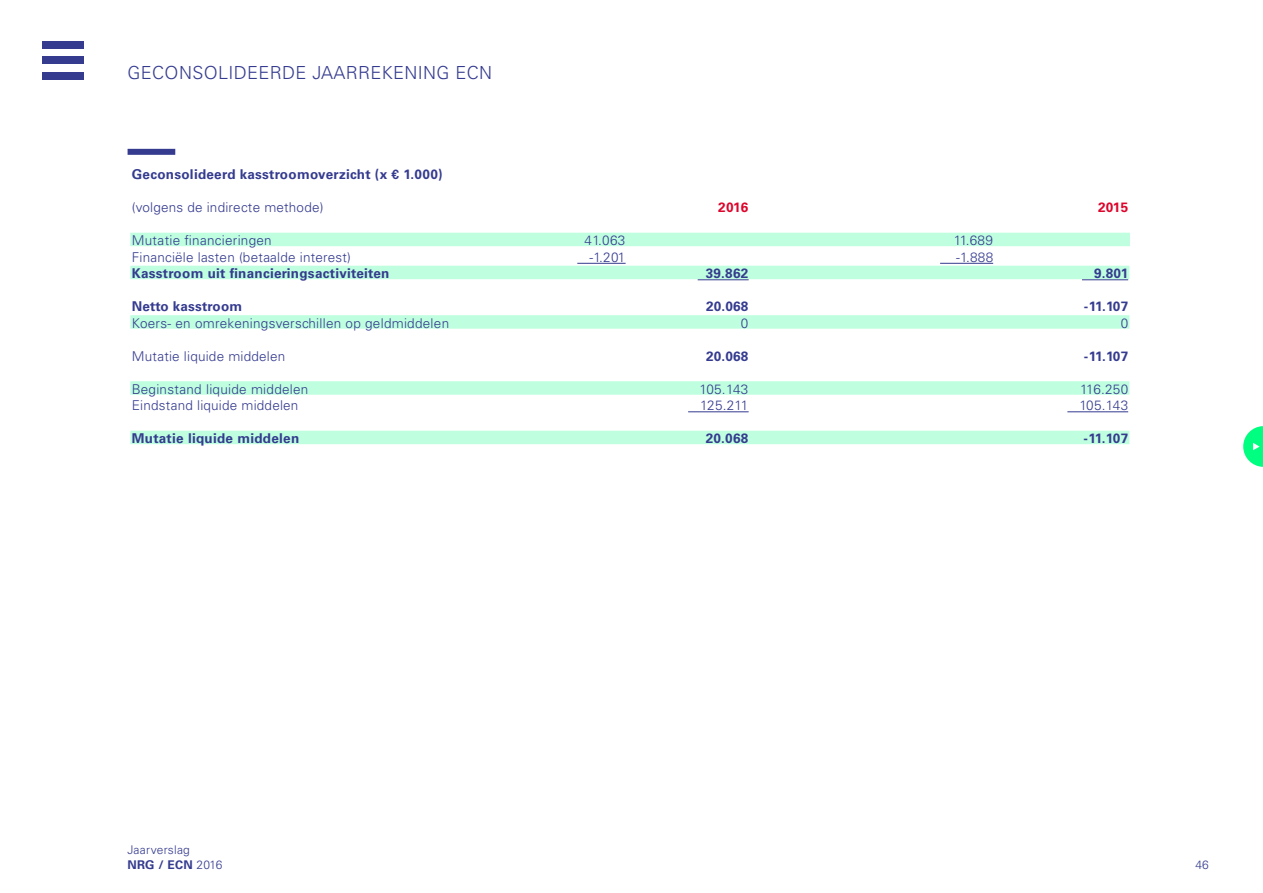
<style>
.page{position:relative;width:1263px;height:893px;background:#fff}
.page>*{position:absolute;margin:0;border:0;box-sizing:border-box;transform-origin:0 0}
.t1{font:300 18px "Univers LT Std";letter-spacing:.02em;color:#353b8f}
.t2{font:300 13.5px "Univers LT Std";letter-spacing:.015em;color:#353b8f}
.t3{font:700 13.5px "Univers LT Std";letter-spacing:.02em;color:#353b8f}
.t4{font:700 13.5px "Univers LT Std";letter-spacing:.02em;color:#dd052b}
.t5{font:300 12px/15px "Univers LT Std";letter-spacing:.02em;color:#353b8f}
.s1{font-weight:700}
</style>
<div class="page">
<svg style="left:1243px;top:426px;width:20px;height:41px"></svg>
<div style="left:43px;top:41px;width:41px;height:8px;background:#353b8f"></div>
<div style="left:43px;top:57px;width:41px;height:7px;background:#353b8f"></div>
<div style="left:43px;top:72px;width:41px;height:7px;background:#353b8f"></div>
<div style="left:128px;top:149px;width:47px;height:6px;background:#353b8f"></div>
<div style="left:130px;top:233px;width:1000px;height:13px;background:#bfffdf"></div>
<hr style="left:577px;top:263px;width:49px;height:1px;background:#353b8f">
<hr style="left:940px;top:263px;width:53px;height:1px;background:#353b8f">
<div style="left:130px;top:266px;width:999px;height:13px;background:#bfffdf"></div>
<hr style="left:698px;top:279px;width:51px;height:1px;background:#353b8f">
<hr style="left:1082px;top:279px;width:46px;height:1px;background:#353b8f">
<div style="left:130px;top:315px;width:999px;height:14px;background:#bfffdf"></div>
<div style="left:130px;top:381px;width:999px;height:14px;background:#bfffdf"></div>
<hr style="left:688px;top:411px;width:61px;height:1px;background:#353b8f">
<hr style="left:1067px;top:411px;width:61px;height:1px;background:#353b8f">
<div style="left:130px;top:431px;width:999px;height:13px;background:#bfffdf"></div>
<h1 class="t1" style="left:128px;top:62px;width:366px">GECONSOLIDEERDE JAARREKENING ECN</h1>
<p class="t3" style="left:132px;top:167px;width:312px">Geconsolideerd kasstroomoverzicht (x € 1.000)</p>
<p class="t2" style="left:132px;top:200px;width:193px">(volgens de indirecte methode)</p>
<p class="t4" style="left:718px;top:200px;width:32px">2016</p>
<p class="t4" style="left:1098px;top:200px;width:32px">2015</p>
<p class="t2" style="left:132px;top:232px;width:141px">Mutatie financieringen</p>
<p class="t2" style="left:585px;top:232px;width:42px">41.063</p>
<p class="t2" style="left:954px;top:232px;width:41px">11.689</p>
<p class="t2" style="left:132px;top:249px;width:221px">Financiële lasten (betaalde interest)</p>
<p class="t2" style="left:589px;top:249px;width:37px">-1.201</p>
<p class="t2" style="left:956px;top:249px;width:38px">-1.888</p>
<p class="t3" style="left:132px;top:266px;width:259px">Kasstroom uit financieringsactiviteiten</p>
<p class="t3" style="left:706px;top:266px;width:44px">39.862</p>
<p class="t3" style="left:1094px;top:266px;width:36px">9.801</p>
<p class="t3" style="left:132px;top:299px;width:112px">Netto kasstroom</p>
<p class="t3" style="left:706px;top:299px;width:44px">20.068</p>
<p class="t3" style="left:1084px;top:299px;width:46px">-11.107</p>
<p class="t2" style="left:132px;top:315px;width:319px">Koers- en omrekeningsverschillen op geldmiddelen</p>
<p class="t2" style="left:741px;top:315px;width:9px">0</p>
<p class="t2" style="left:1121px;top:315px;width:9px">0</p>
<p class="t2" style="left:132px;top:348px;width:155px">Mutatie liquide middelen</p>
<p class="t3" style="left:706px;top:348px;width:44px">20.068</p>
<p class="t3" style="left:1084px;top:348px;width:46px">-11.107</p>
<p class="t2" style="left:132px;top:381px;width:178px">Beginstand liquide middelen</p>
<p class="t2" style="left:700px;top:381px;width:50px">105.143</p>
<p class="t2" style="left:1080px;top:381px;width:50px">116.250</p>
<p class="t2" style="left:132px;top:397px;width:168px">Eindstand liquide middelen</p>
<p class="t2" style="left:700px;top:397px;width:50px">125.211</p>
<p class="t2" style="left:1079px;top:397px;width:50px">105.143</p>
<p class="t3" style="left:132px;top:431px;width:169px">Mutatie liquide middelen</p>
<p class="t3" style="left:706px;top:431px;width:44px">20.068</p>
<p class="t3" style="left:1083px;top:431px;width:46px">-11.107</p>
<p class="t5" style="left:128px;top:842px;width:96px">Jaarverslag<br><span class="s1">NRG / ECN</span> 2016</p>
<p class="t5" style="left:1195px;top:857px;width:15px">46</p>
</div>
